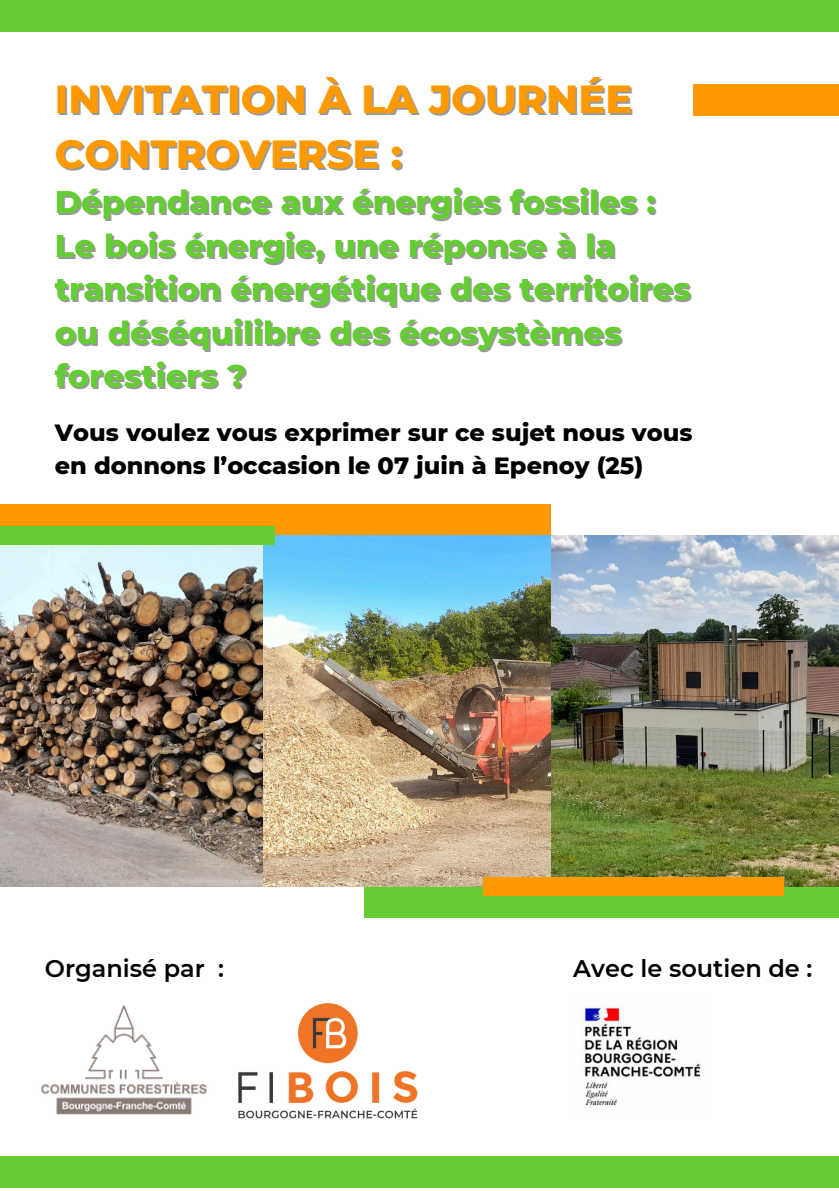
<style>
.page{position:relative;width:839px;height:1191px;background:#fff}
.page>*{position:absolute;margin:0;border:0;box-sizing:border-box;transform-origin:0 0}
.t1{font:800 40px/55.6px "Montserrat";color:#f90}
.t2{font:800 32px/43.6px "Montserrat";color:#65cc33}
.t3{font:800 24px/33px "Montserrat";color:#000}
.t4{font:600 24px "Montserrat";color:#000}
</style>
<div class="page">
<img style="left:238px;top:1003px;width:180px;height:116px">
<img style="left:583px;top:1007px;width:118px;height:99px">
<div style="left:0;top:0;width:838px;height:31px;background:#65cc33"></div>
<div style="left:0;top:504px;width:551px;height:31px;background:#f90"></div>
<div style="left:364px;top:887px;width:474px;height:31px;background:#65cc33"></div>
<div style="left:692px;top:84px;width:146px;height:31px;background:#f90"></div>
<div style="left:0;top:1156px;width:838px;height:31px;background:#65cc33"></div>
<img style="left:550px;top:535px;width:288px;height:351px">
<img style="left:0;top:535px;width:550px;height:351px">
<div style="left:0;top:526px;width:274px;height:19px;background:#65cc33"></div>
<div style="left:483px;top:877px;width:300px;height:19px;background:#f90"></div>
<img style="left:41px;top:1005px;width:166px;height:110px">
<p class="t1" style="left:55px;top:71px;width:579px">INVITATION À LA JOURNÉE<br>CONTROVERSE :</p>
<p class="t2" style="left:55px;top:180px;width:637px">Dépendance aux énergies fossiles :<br>Le bois énergie, une réponse à la transition énergétique des territoires ou déséquilibre des écosystèmes forestiers ?</p>
<p class="t3" style="left:55px;top:416px;width:639px">Vous voulez vous exprimer sur ce sujet nous vous en donnons l’occasion le 07 juin à Epenoy (25)</p>
<p class="t4" style="left:45px;top:954px;width:181px">Organisé par :</p>
<p class="t4" style="left:573px;top:954px;width:241px">Avec le soutien de :</p>
</div>
